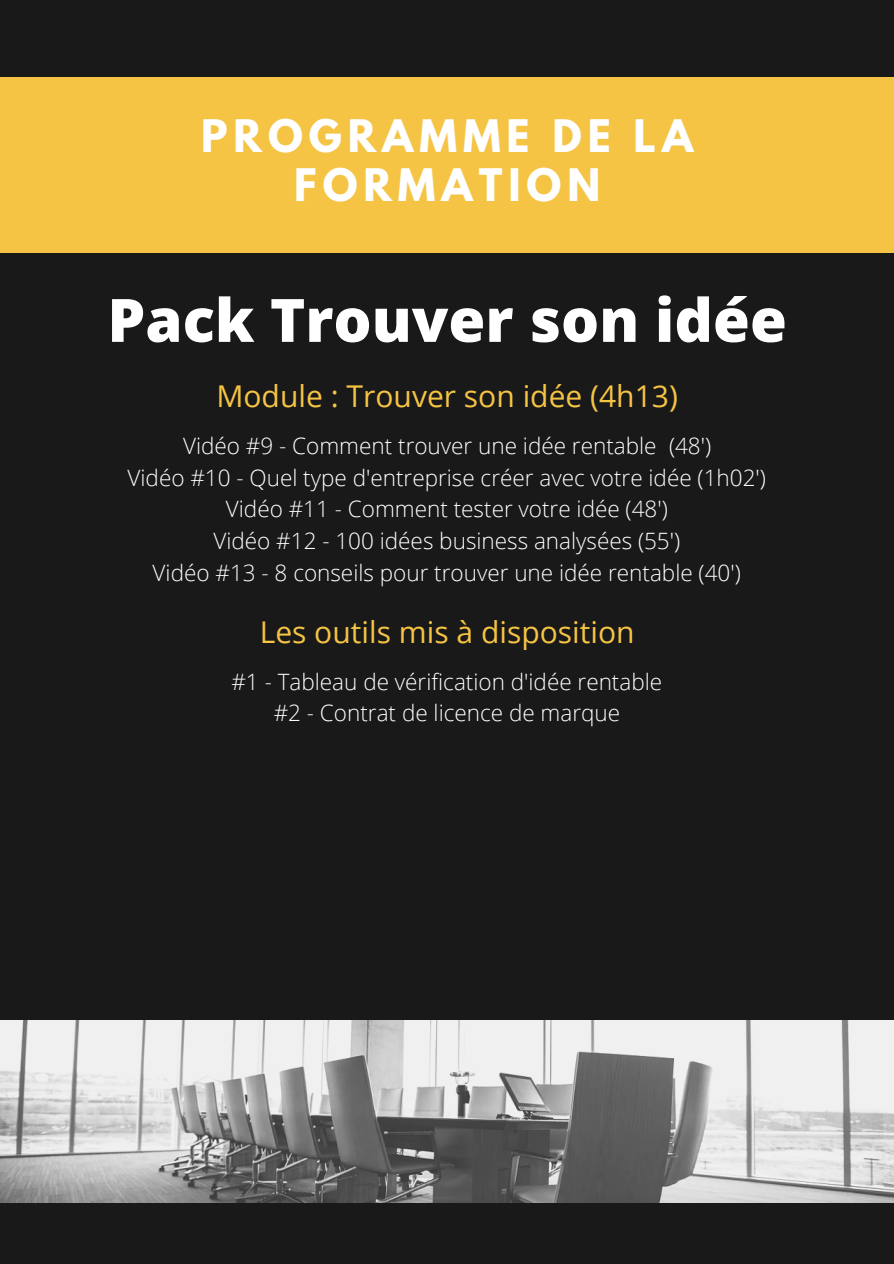
<style>
.page{position:relative;width:894px;height:1264px;background:#fff}
.page>*{position:absolute;margin:0;border:0;box-sizing:border-box;transform-origin:0 0}
.t1{font:800 59.85px "Open Sans";color:#fff}
.t2{font:700 39.75px/49.5px "League Spartan";letter-spacing:.15em;color:#fff;text-align:center}
.t3{font:30px "Open Sans";color:#f6c444}
.t4{font:300 22.5px "Open Sans";color:#fff}
</style>
<div class="page">
<div style="left:0;top:0;width:893px;height:1263px;background:#191919"></div>
<div style="left:0;top:77px;width:893px;height:176px;background:#f6c444"></div>
<img style="left:0;top:1020px;width:893px;height:182px">
<p class="t2" style="left:201px;top:116px;width:493px">PROGRAMME DE LA<br>FORMATION</p>
<p class="t1" style="left:107px;top:278px;width:680px">Pack Trouver son idée</p>
<p class="t3" style="left:216px;top:374px;width:463px">Module : Trouver son idée (4h13)</p>
<p class="t4" style="left:183px;top:430px;width:529px">Vidéo #9 - Comment trouver une idée rentable (48')</p>
<p class="t4" style="left:127px;top:462px;width:639px">Vidéo #10 - Quel type d'entreprise créer avec votre idée (1h02')</p>
<p class="t4" style="left:226px;top:493px;width:443px">Vidéo #11 - Comment tester votre idée (48')</p>
<p class="t4" style="left:213px;top:525px;width:468px">Vidéo #12 - 100 idées business analysées (55')</p>
<p class="t4" style="left:153px;top:556px;width:589px">Vidéo #13 - 8 conseils pour trouver une idée rentable (40')</p>
<p class="t3" style="left:260px;top:611px;width:376px">Les outils mis à disposition</p>
<p class="t4" style="left:231px;top:665px;width:432px">#1 - Tableau de vérification d'idée rentable</p>
<p class="t4" style="left:273px;top:697px;width:348px">#2 - Contrat de licence de marque</p>
</div>
